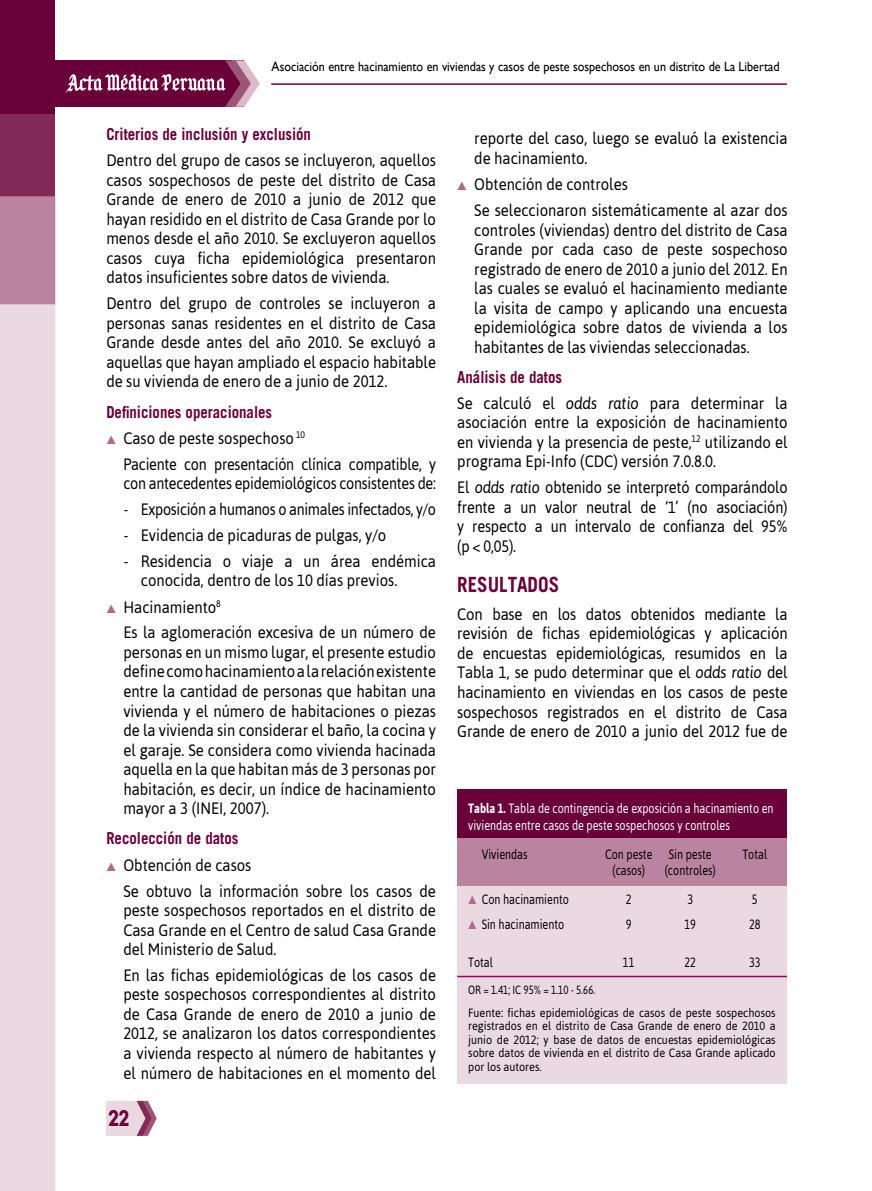
<style>
.page{position:relative;width:872px;height:1191px;background:#fff}
.page>*{position:absolute;margin:0;border:0;box-sizing:border-box;transform-origin:0 0}
.t1{font:22.5px "Milocha";color:#690039;scale:.87 1}
.t2{font:700 21px "Trade Gothic";color:#690039;scale:.9 1}
.t3{font:16.5px/19.5px "Asap";color:#000;text-align:justify;scale:.9 1}
.t4{font:16.5px/19.5px "Asap";color:#000;text-align:justify;scale:.88 1}
.t5{font:700 16.5px "Trade Gothic";color:#690039;scale:.9 1}
.t6{font:16.5px "Asap";color:#000;scale:.87 1}
.t7{font:16.5px "Asap";letter-spacing:-.02em;color:#000;scale:.87 1}
.t8{font:13.5px/16.2px "Asap";color:#fff;scale:.8 1}
.t9{font:13.5px "Asap";color:#000;scale:.8 1}
.t10{font:13.5px "Gill Sans";color:#000;scale:.9 1}
.t11{font:12px/13.5px "Asap";color:#000;text-align:justify;scale:.9 1}
.t12{font:12px/22px "Asap";color:#000;scale:.8 1}
.s1{color:#ac6c8a}
.s2{font-style:italic}
.s3{font-weight:700}
</style>
<div class="page">
<div style="left:106px;top:1100px;width:42px;height:35px;background:#ebd9e2"></div>
<svg style="left:137px;top:1100px;width:20px;height:35px"></svg>
<div style="left:0;top:0;width:55px;height:114px;background:#690039"></div>
<div style="left:0;top:114px;width:55px;height:82px;background:#832957"></div>
<div style="left:0;top:196px;width:55px;height:109px;background:#bb849e"></div>
<div style="left:0;top:305px;width:55px;height:886px;background:#ebd9e2"></div>
<div style="left:55px;top:60px;width:189px;height:47px;background:#690039"></div>
<hr style="left:271px;top:83px;width:516px;height:2px;background:#690039">
<svg style="left:65px;top:60px;width:195px;height:47px"></svg>
<div style="left:457px;top:789px;width:329px;height:49px;background:#690039"></div>
<div style="left:457px;top:886px;width:329px;height:197px;background:#ebd9e2"></div>
<div style="left:457px;top:838px;width:329px;height:48px;background:#bb849e"></div>
<hr style="left:457px;top:975px;width:330px;height:2px;background:#9e005e">
<p class="t10" style="left:271px;top:58px;width:566px">Asociación entre hacinamiento en viviendas y casos de peste sospechosos en un distrito de La Libertad</p>
<p class="t5" style="left:106px;top:124px;width:229px">Criterios de inclusión y exclusión</p>
<p class="t3" style="left:106px;top:150px;width:368px">Dentro del grupo de casos se incluyeron, aquellos casos sospechosos de peste del distrito de Casa Grande de enero de 2010 a junio de 2012 que hayan residido en el distrito de Casa Grande por lo menos desde el año 2010. Se excluyeron aquellos casos cuya ficha epidemiológica presentaron datos insuficientes sobre datos de vivienda.</p>
<p class="t3" style="left:106px;top:293px;width:368px">Dentro del grupo de controles se incluyeron a personas sanas residentes en el distrito de Casa Grande desde antes del año 2010. Se excluyó a aquellas que hayan ampliado el espacio habitable de su vivienda de enero de a junio de 2012.</p>
<p class="t5" style="left:106px;top:401px;width:186px">Definiciones operacionales</p>
<p class="t3" style="left:123px;top:425px;width:349px;line-height:26px;text-indent:-17px"><span class="s1">▲</span> Caso de peste sospechoso <sup>10<br></sup>Paciente con presentación clínica compatible, y</p>
<p class="t6" style="left:123px;top:474px;width:361px">con antecedentes epidemiológicos consistentes de:</p>
<p class="t7" style="left:124px;top:500px;width:360px">- Exposición a humanos o animales infectados, y/o</p>
<p class="t3" style="left:124px;top:525px;width:293px">- Evidencia de picaduras de pulgas, y/o</p>
<p class="t3" style="left:141px;top:551px;width:329px;text-indent:-17px">- Residencia o viaje a un área endémica conocida, dentro de los 10 días previos.</p>
<p class="t3" style="left:123px;top:593px;width:349px;line-height:26px;text-indent:-17px"><span class="s1">▲</span> Hacinamiento<sup>8<br></sup>Es la aglomeración excesiva de un número de</p>
<p class="t3" style="left:123px;top:642px;width:349px">personas en un mismo lugar, el presente estudio define como hacinamiento a la relación existente entre la cantidad de personas que habitan una vivienda y el número de habitaciones o piezas de la vivienda sin considerar el baño, la cocina y el garaje. Se considera como vivienda hacinada aquella en la que habitan más de 3 personas por habitación, es decir, un índice de hacinamiento mayor a 3 (INEI, 2007).</p>
<p class="t5" style="left:106px;top:828px;width:148px">Recolección de datos</p>
<p class="t3" style="left:123px;top:851px;width:349px;line-height:25.8px;text-indent:-17px"><span class="s1">▲</span> Obtención de casos<br>Se obtuvo la información sobre los casos de</p>
<p class="t3" style="left:123px;top:900px;width:349px">peste sospechosos reportados en el distrito de Casa Grande en el Centro de salud Casa Grande del Ministerio de Salud.</p>
<p class="t3" style="left:123px;top:965px;width:349px">En las fichas epidemiológicas de los casos de peste sospechosos correspondientes al distrito de Casa Grande de enero de 2010 a junio de 2012, se analizaron los datos correspondientes a vivienda respecto al número de habitantes y el número de habitaciones en el momento del</p>
<h1 class="t1" style="left:108px;top:1105px;width:25px">22</h1>
<p class="t3" style="left:474px;top:129px;width:350px">reporte del caso, luego se evaluó la existencia de hacinamiento.</p>
<p class="t3" style="left:474px;top:171px;width:350px;line-height:25.8px;text-indent:-17px"><span class="s1">▲</span> Obtención de controles<br>Se seleccionaron sistemáticamente al azar dos</p>
<p class="t3" style="left:474px;top:220px;width:350px">controles (viviendas) dentro del distrito de Casa Grande por cada caso de peste sospechoso registrado de enero de 2010 a junio del 2012. En las cuales se evaluó el hacinamiento mediante la visita de campo y aplicando una encuesta epidemiológica sobre datos de vivienda a los habitantes de las viviendas seleccionadas.</p>
<p class="t5" style="left:457px;top:367px;width:118px">Análisis de datos</p>
<p class="t3" style="left:457px;top:393px;width:368px">Se calculó el <span class="s2">odds ratio</span> para determinar la asociación entre la exposición de hacinamiento en vivienda y la presencia de peste,<sup>12</sup> utilizando el programa Epi-Info (CDC) versión 7.0.8.0.</p>
<p class="t4" style="left:457px;top:477px;width:377px">El <span class="s2">odds ratio</span> obtenido se interpretó comparándolo frente a un valor neutral de ‘1’ (no asociación) y respecto a un intervalo de confianza del 95% (p &lt; 0,05).</p>
<p class="t2" style="left:457px;top:571px;width:115px">RESULTADOS</p>
<p class="t3" style="left:457px;top:604px;width:368px">Con base en los datos obtenidos mediante la revisión de fichas epidemiológicas y aplicación de encuestas epidemiológicas, resumidos en la Tabla 1, se pudo determinar que el <span class="s2">odds ratio</span> del hacinamiento en viviendas en los casos de peste sospechosos registrados en el distrito de Casa Grande de enero de 2010 a junio del 2012 fue de</p>
<p class="t8" style="left:468px;top:800px;width:383px"><span class="s3">Tabla 1.</span> Tabla de contingencia de exposición a hacinamiento en viviendas entre casos de peste sospechosos y controles</p>
<p class="t9" style="left:482px;top:846px;width:59px">Viviendas</p>
<p class="t9" style="left:605px;top:846px;width:135px">Con peste Sin peste</p>
<p class="t9" style="left:742px;top:846px;width:33px">Total</p>
<p class="t9" style="left:612px;top:862px;width:42px">(casos)</p>
<p class="t9" style="left:664px;top:862px;width:65px">(controles)</p>
<p class="t9" style="left:468px;top:891px;width:127px"><span class="s1">▲</span> Con hacinamiento</p>
<p class="t9" style="left:626px;top:891px;width:9px">2</p>
<p class="t9" style="left:687px;top:891px;width:9px">3</p>
<p class="t9" style="left:752px;top:891px;width:9px">5</p>
<p class="t9" style="left:468px;top:916px;width:122px"><span class="s1">▲</span> Sin hacinamiento</p>
<p class="t9" style="left:626px;top:916px;width:9px">9</p>
<p class="t9" style="left:684px;top:916px;width:16px">19</p>
<p class="t9" style="left:749px;top:916px;width:16px">28</p>
<p class="t9" style="left:468px;top:954px;width:33px">Total</p>
<p class="t9" style="left:623px;top:954px;width:16px">11</p>
<p class="t9" style="left:684px;top:954px;width:16px">22</p>
<p class="t9" style="left:749px;top:954px;width:16px">33</p>
<p class="t12" style="left:468px;top:979px;width:386px">OR = 1.41; IC 95% = 1.10 - 5.66.<br>Fuente: fichas epidemiológicas de casos de peste sospechosos</p>
<p class="t11" style="left:468px;top:1019px;width:343px">registrados en el distrito de Casa Grande de enero de 2010 a junio de 2012; y base de datos de encuestas epidemiológicas sobre datos de vivienda en el distrito de Casa Grande aplicado por los autores.</p>
</div>
